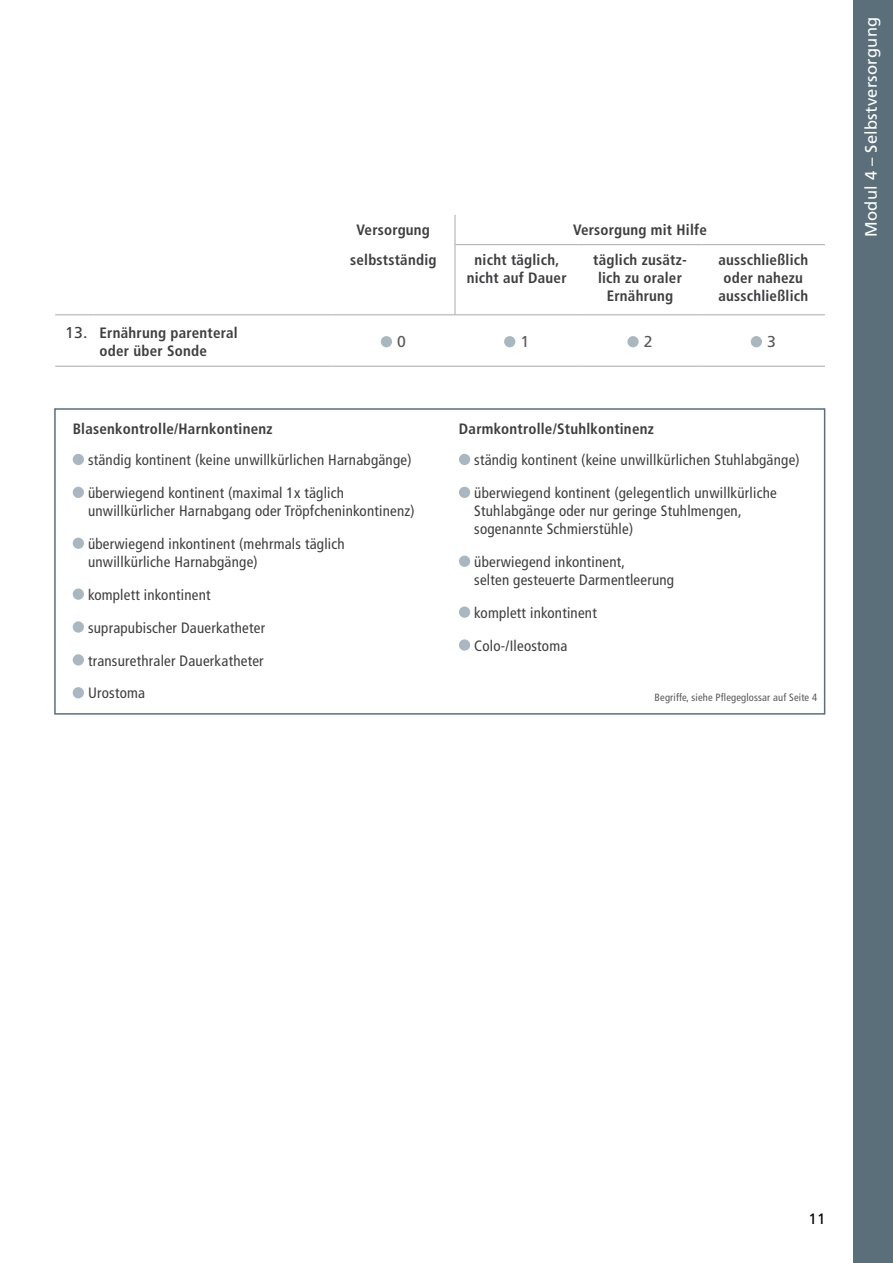
<style>
.page{position:relative;width:893px;height:1263px;background:#fff}
.page>*{position:absolute;margin:0;border:0;box-sizing:border-box;transform-origin:0 0}
.t1{font:16.5px "Frutiger";letter-spacing:.015em;color:#fff}
.t2{font:15.75px "Frutiger";color:#58585a}
.t3{font:condensed 15px/32.8px "Frutiger";letter-spacing:.015em;color:#3e3d40}
.t4{font:700 condensed 15px/18px "Frutiger";letter-spacing:.015em;color:#3e3d40;text-align:center}
.t5{font:15px "Frutiger";color:#000}
.t6{font:condensed 10.5px "Frutiger";letter-spacing:.015em;color:#58585a}
.s1{font-weight:400;font-stretch:normal;font-size:15.75px}
</style>
<div class="page">
<hr style="left:55px;top:314px;width:39px;height:1px;background:#b1b3b4">
<hr style="left:94px;top:314px;width:238px;height:1px;background:#b1b3b4">
<hr style="left:455px;top:314px;width:123px;height:1px;background:#b1b3b4">
<hr style="left:578px;top:314px;width:124px;height:1px;background:#b1b3b4">
<hr style="left:702px;top:314px;width:123px;height:1px;background:#b1b3b4">
<hr style="left:55px;top:366px;width:39px;height:1px;background:#b1b3b4">
<hr style="left:94px;top:366px;width:238px;height:1px;background:#b1b3b4">
<hr style="left:332px;top:366px;width:123px;height:1px;background:#b1b3b4">
<hr style="left:455px;top:366px;width:123px;height:1px;background:#b1b3b4">
<hr style="left:578px;top:366px;width:124px;height:1px;background:#b1b3b4">
<hr style="left:702px;top:366px;width:123px;height:1px;background:#b1b3b4">
<hr style="left:454px;top:245px;width:2px;height:69px;background:#b1b3b4">
<hr style="left:332px;top:314px;width:123px;height:1px;background:#b1b3b4">
<hr style="left:454px;top:215px;width:2px;height:29px;background:#b1b3b4">
<hr style="left:454px;top:244px;width:124px;height:1px;background:#b1b3b4">
<hr style="left:578px;top:244px;width:124px;height:1px;background:#b1b3b4">
<hr style="left:702px;top:244px;width:123px;height:1px;background:#b1b3b4">
<div style="left:381px;top:336px;width:11px;height:11px;background:#a9b8c0;border-radius:50%"></div>
<div style="left:504px;top:336px;width:11px;height:11px;background:#a9b8c0;border-radius:50%"></div>
<div style="left:627px;top:336px;width:12px;height:11px;background:#a9b8c0;border-radius:50%"></div>
<div style="left:751px;top:336px;width:11px;height:11px;background:#a9b8c0;border-radius:50%"></div>
<div style="left:870px;top:0;width:23px;height:1263px;background:#5a6f7a"></div>
<div style="left:853px;top:0;width:34px;height:1263px;background:#5a6f7a"></div>
<div style="left:73px;top:454px;width:11px;height:11px;background:#a9b8c0;border-radius:50%"></div>
<div style="left:73px;top:487px;width:11px;height:11px;background:#a9b8c0;border-radius:50%"></div>
<div style="left:73px;top:538px;width:11px;height:11px;background:#a9b8c0;border-radius:50%"></div>
<div style="left:73px;top:588px;width:11px;height:12px;background:#a9b8c0;border-radius:50%"></div>
<div style="left:73px;top:621px;width:11px;height:12px;background:#a9b8c0;border-radius:50%"></div>
<div style="left:73px;top:654px;width:11px;height:11px;background:#a9b8c0;border-radius:50%"></div>
<div style="left:73px;top:687px;width:11px;height:11px;background:#a9b8c0;border-radius:50%"></div>
<div style="left:459px;top:454px;width:11px;height:11px;background:#a9b8c0;border-radius:50%"></div>
<div style="left:459px;top:487px;width:11px;height:11px;background:#a9b8c0;border-radius:50%"></div>
<div style="left:459px;top:556px;width:11px;height:11px;background:#a9b8c0;border-radius:50%"></div>
<div style="left:459px;top:606px;width:11px;height:12px;background:#a9b8c0;border-radius:50%"></div>
<div style="left:459px;top:639px;width:11px;height:12px;background:#a9b8c0;border-radius:50%"></div>
<div style="left:54px;top:408px;width:771px;height:307px;border:2px solid #5a6f7a"></div>
<p class="t4" style="left:357px;top:221px;width:75px">Versorgung</p>
<p class="t4" style="left:573px;top:221px;width:135px">Versorgung mit Hilfe</p>
<p class="t4" style="left:350px;top:251px;width:88px">selbstständig</p>
<p class="t4" style="left:467px;top:251px;width:101px">nicht täglich, nicht auf Dauer</p>
<p class="t4" style="left:593px;top:251px;width:95px">täglich zusätz&shy;lich zu oraler<br>Ernährung</p>
<p class="t4" style="left:718px;top:251px;width:91px">ausschließlich oder nahezu ausschließlich</p>
<p class="t4" style="left:65px;top:323px;width:174px"><span class="s1">13.</span> Ernährung parenteral oder über Sonde</p>
<p class="t2" style="left:397px;top:333px;width:10px">0</p>
<p class="t2" style="left:520px;top:333px;width:10px">1</p>
<p class="t2" style="left:644px;top:333px;width:10px">2</p>
<p class="t2" style="left:767px;top:333px;width:10px">3</p>
<p class="t4" style="left:73px;top:420px;width:201px">Blasenkontrolle/Harnkontinenz</p>
<p class="t3" style="left:88px;top:444px;width:325px">ständig kontinent (keine unwillkürlichen Harnabgänge) überwiegend kontinent (maximal 1x täglich</p>
<p class="t3" style="left:88px;top:494px;width:328px">unwillkürlicher Harnabgang oder Tröpfcheninkontinenz) überwiegend inkontinent (mehrmals täglich</p>
<p class="t3" style="left:88px;top:545px;width:179px">unwillkürliche Harnabgänge) komplett inkontinent suprapubischer Dauerkatheter transurethraler Dauerkatheter<br>Urostoma</p>
<p class="t4" style="left:459px;top:420px;width:196px">Darmkontrolle/Stuhlkontinenz</p>
<p class="t3" style="left:474px;top:444px;width:327px">ständig kontinent (keine unwillkürlichen Stuhlabgänge) überwiegend kontinent (gelegentlich unwillkürliche</p>
<p class="t3" style="left:474px;top:502px;width:269px;line-height:18px">Stuhlabgänge oder nur geringe Stuhlmengen, sogenannte Schmierstühle)</p>
<p class="t3" style="left:474px;top:553px;width:201px;line-height:18px">überwiegend inkontinent,<br>selten gesteuerte Darmentleerung</p>
<p class="t3" style="left:474px;top:596px;width:124px">komplett inkontinent<br>Colo-/Ileostoma</p>
<p class="t6" style="left:655px;top:691px;width:164px">Begriffe, siehe Pflegeglossar auf Seite 4</p>
<p class="t1" style="left:861px;top:237px;width:221px;rotate:-90deg">Modul 4 – Selbstversorgung</p>
<p class="t5" style="left:808px;top:1210px;width:18px">11</p>
</div>
